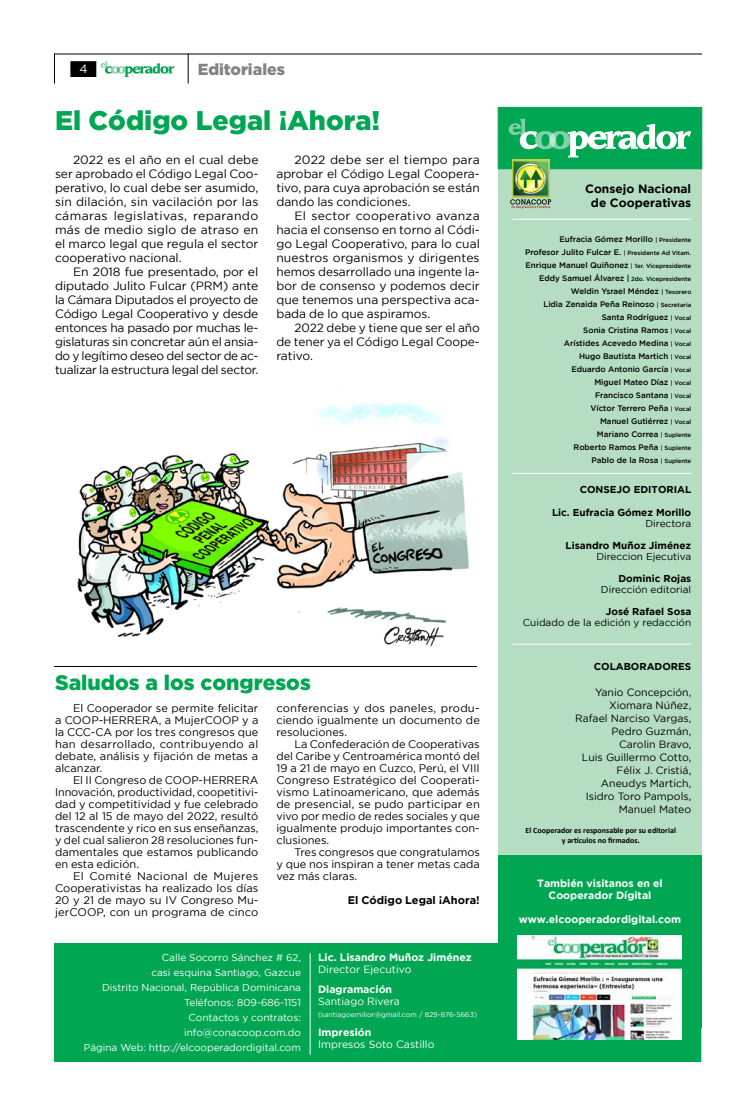
<style>
.page{position:relative;width:756px;height:1116px;background:#fff}
.page>*{position:absolute;margin:0;border:0;box-sizing:border-box;transform-origin:0 0}
.t1{font:900 27px "Gotham";color:#00a651}
.t2{font:900 21px "Gotham";color:#00a651}
.t3{font:900 16px "Gotham";color:#808285}
.t4{font:12px/14px "Gotham";color:#000;text-align:justify}
.t5{font:700 12px/14.4px "Gotham";color:#000;text-align:center}
.t6{font:12px "Gotham";color:#fff}
.t7{font:11px/12px "Gotham";color:#000;text-align:justify}
.t8{font:700 11px "Gotham";color:#000}
.t9{font:10.5px/13px "Gotham";color:#000;text-align:right}
.t10{font:700 10.5px/12px "Gotham";color:#fff;text-align:center}
.t11{font:10.5px "Gotham";color:#fff}
.t12{font:10px/15px "Gotham";color:#fff;text-align:right}
.t13{font:700 10px "Gotham";color:#000}
.t14{font:10px "Gotham";color:#000}
.t15{font:500 8px/13px "Gotham";color:#000;text-align:right}
.t16{font:700 8px/9.6px "Calibri";color:#000;text-align:center}
.t17{font:7px "Gotham";color:#fff}
.s1{font-size:6px}
</style>
<div class="page">
<hr style="left:54px;top:54px;width:648px;height:1px;background:#000">
<svg style="left:100px;top:61px;width:75px;height:16px"></svg>
<div style="left:71px;top:62px;width:25px;height:14px;background:#000"></div>
<div style="left:70px;top:61px;width:26px;height:16px;border:1px solid #000"></div>
<hr style="left:54px;top:54px;width:1px;height:30px;background:#000">
<hr style="left:188px;top:54px;width:1px;height:30px;background:#000">
<img style="left:77px;top:401px;width:392px;height:246px">
<div style="left:498px;top:108px;width:204px;height:954px;background:#b4ddc1"></div>
<div style="left:498px;top:107px;width:204px;height:62px;background:#00a651"></div>
<svg style="left:509px;top:119px;width:182px;height:90px"></svg>
<div style="left:54px;top:943px;width:648px;height:119px;background:#00a651"></div>
<div style="left:498px;top:855px;width:204px;height:173px;background:#00a651"></div>
<img style="left:518px;top:936px;width:164px;height:103px">
<hr style="left:513px;top:219px;width:178px;height:1px;background:#fff">
<hr style="left:513px;top:473px;width:178px;height:1px;background:#fff">
<hr style="left:513px;top:644px;width:178px;height:1px;background:#fff">
<hr style="left:310px;top:953px;width:1px;height:102px;background:#fff">
<hr style="left:54px;top:666px;width:423px;height:1px;background:#000">
<p class="t6" style="left:79px;top:62px;width:10px">4</p>
<h3 class="t3" style="left:198px;top:60px;width:89px">Editoriales</h3>
<h1 class="t1" style="left:55px;top:104px;width:327px">El Código Legal ¡Ahora!</h1>
<p class="t4" style="left:55px;top:153px;width:205px;text-indent:18px">2022 es el año en el cual debe ser aprobado el Código Legal Coo&shy;perativo, lo cual debe ser asumido, sin dilación, sin vacilación por las cámaras legislativas, reparando más de medio siglo de atraso en el marco legal que regula el sector cooperativo nacional.</p>
<p class="t4" style="left:55px;top:265px;width:205px;text-indent:18px">En 2018 fue presentado, por el diputado Julito Fulcar (PRM) ante la Cámara Diputados el proyecto de Código Legal Cooperativo y desde entonces ha pasado por muchas le&shy;gislaturas sin concretar aún el ansia&shy;do y legítimo deseo del sector de ac&shy;tualizar la estructura legal del sector.</p>
<p class="t4" style="left:276px;top:153px;width:205px;text-indent:18px">2022 debe ser el tiempo para aprobar el Código Legal Coopera&shy;tivo, para cuya aprobación se están dando las condiciones.</p>
<p class="t4" style="left:276px;top:209px;width:205px;text-indent:18px">El sector cooperativo avanza hacia el consenso en torno al Códi&shy;go Legal Cooperativo, para lo cual nuestros organismos y dirigentes hemos desarrollado una ingente la&shy;bor de consenso y podemos decir que tenemos una perspectiva aca&shy;bada de lo que aspiramos.</p>
<p class="t4" style="left:276px;top:321px;width:205px;text-indent:18px">2022 debe y tiene que ser el año de tener ya el Código Legal Coope&shy;rativo.</p>
<h2 class="t2" style="left:55px;top:671px;width:257px">Saludos a los congresos</h2>
<p class="t7" style="left:55px;top:702px;width:205px;text-indent:18px">El Cooperador se permite felicitar a COOP-HERRERA, a MujerCOOP y a la CCC-CA por los tres congresos que han desarrollado, contribuyendo al debate, análisis y fijación de metas a alcanzar.</p>
<p class="t7" style="left:55px;top:774px;width:205px;text-indent:18px">El II Congreso de COOP-HERRERA Innovación, productividad, coopetitivi&shy;dad y competitividad y fue celebrado del 12 al 15 de mayo del 2022, resultó trascendente y rico en sus enseñanzas, y del cual salieron 28 resoluciones fun&shy;damentales que estamos publicando en esta edición.</p>
<p class="t7" style="left:55px;top:870px;width:205px;text-indent:18px">El Comité Nacional de Mujeres Cooperativistas ha realizado los días 20 y 21 de mayo su IV Congreso Mu&shy;jerCOOP, con un programa de cinco</p>
<p class="t7" style="left:276px;top:702px;width:205px">conferencias y dos paneles, produ&shy;ciendo igualmente un documento de resoluciones.</p>
<p class="t7" style="left:276px;top:738px;width:205px;text-indent:18px">La Confederación de Cooperativas del Caribe y Centroamérica montó del 19 a 21 de mayo en Cuzco, Perú, el VIII Congreso Estratégico del Cooperati&shy;vismo Latinoamericano, que además de presencial, se pudo participar en vivo por medio de redes sociales y que igualmente produjo importantes con&shy;clusiones.</p>
<p class="t7" style="left:276px;top:846px;width:205px;text-indent:18px">Tres congresos que congratulamos y que nos inspiran a tener metas cada vez más claras.</p>
<p class="t8" style="left:348px;top:894px;width:133px">El Código Legal ¡Ahora!</p>
<p class="t12" style="left:84px;top:950px;width:219px">Calle Socorro Sánchez # 62,<br>casi esquina Santiago, Gazcue<br>Distrito Nacional, República Dominicana<br>Teléfonos: 809-686-1151<br>Contactos y contratos: info@conacoop.com.do<br>Página Web: http://elcooperadordigital.com</p>
<p class="t10" style="left:318px;top:951px;width:155px">Lic. Lisandro Muñoz Jiménez</p>
<p class="t11" style="left:318px;top:963px;width:95px">Director Ejecutivo</p>
<p class="t10" style="left:318px;top:983px;width:76px">Diagramación</p>
<p class="t11" style="left:318px;top:995px;width:83px">Santiago Rivera</p>
<p class="t17" style="left:318px;top:1010px;width:161px">(santiagoemilior@gmail.com / 829-876-5663)</p>
<p class="t10" style="left:318px;top:1026px;width:55px">Impresión</p>
<p class="t11" style="left:318px;top:1039px;width:118px">Impresos Soto Castillo</p>
<p class="t5" style="left:585px;top:181px;width:108px">Consejo Nacional de Cooperativas</p>
<p class="t15" style="left:525px;top:233px;width:168px">Eufracia Gómez Morillo <span class="s1">| Presidente<br></span>Profesor Julito Fulcar E. <span class="s1">| Presidente Ad Vitam.<br></span>Enrique Manuel Quiñonez <span class="s1">| 1er. Vicepresidente<br></span>Eddy Samuel Álvarez | <span class="s1">2do. Vicepresidente<br></span>Weldin Ysrael Méndez <span class="s1">| Tesorero<br></span>Lidia Zenaida Peña Reinoso <span class="s1">| Secretaria<br></span>Santa Rodríguez <span class="s1">| Vocal<br></span>Sonia Cristina Ramos <span class="s1">| Vocal<br></span>Arístides Acevedo Medina <span class="s1">| Vocal<br></span>Hugo Bautista Martich <span class="s1">| Vocal<br></span>Eduardo Antonio García <span class="s1">| Vocal<br></span>Miguel Mateo Díaz <span class="s1">| Vocal<br></span>Francisco Santana <span class="s1">| Vocal<br></span>Víctor Terrero Peña <span class="s1">| Vocal<br></span>Manuel Gutiérrez <span class="s1">| Vocal<br></span>Mariano Correa <span class="s1">| Suplente<br></span>Roberto Ramos Peña <span class="s1">| Suplente<br></span>Pablo de la Rosa <span class="s1">| Suplente</span></p>
<p class="t13" style="left:580px;top:484px;width:113px">CONSEJO EDITORIAL</p>
<p class="t13" style="left:552px;top:507px;width:141px">Lic. Eufracia Gómez Morillo</p>
<p class="t14" style="left:645px;top:518px;width:47px">Directora</p>
<p class="t13" style="left:566px;top:540px;width:127px">Lisandro Muñoz Jiménez</p>
<p class="t14" style="left:596px;top:551px;width:96px">Direccion Ejecutiva</p>
<p class="t13" style="left:619px;top:573px;width:74px">Dominic Rojas</p>
<p class="t14" style="left:601px;top:584px;width:92px">Dirección editorial</p>
<p class="t13" style="left:606px;top:606px;width:87px">José Rafael Sosa</p>
<p class="t14" style="left:523px;top:617px;width:170px">Cuidado de la edición y redacción</p>
<p class="t13" style="left:594px;top:661px;width:99px">COLABORADORES</p>
<p class="t9" style="left:575px;top:686px;width:117px">Yanio Concepción,<br>Xiomara Núñez,<br>Rafael Narciso Vargas,<br>Pedro Guzmán,<br>Carolin Bravo,<br>Luis Guillermo Cotto,<br>Félix J. Cristiá,<br>Aneudys Martich,<br>Isidro Toro Pampols,<br>Manuel Mateo</p>
<p class="t16" style="left:526px;top:826px;width:152px">El Cooperador es responsable por su editorial y artículos no firmados.</p>
<p class="t10" style="left:537px;top:877px;width:127px">También visitanos en el<br>Cooperador Dígital</p>
<p class="t10" style="left:519px;top:913px;width:164px">www.elcooperadordigital.com</p>
</div>
